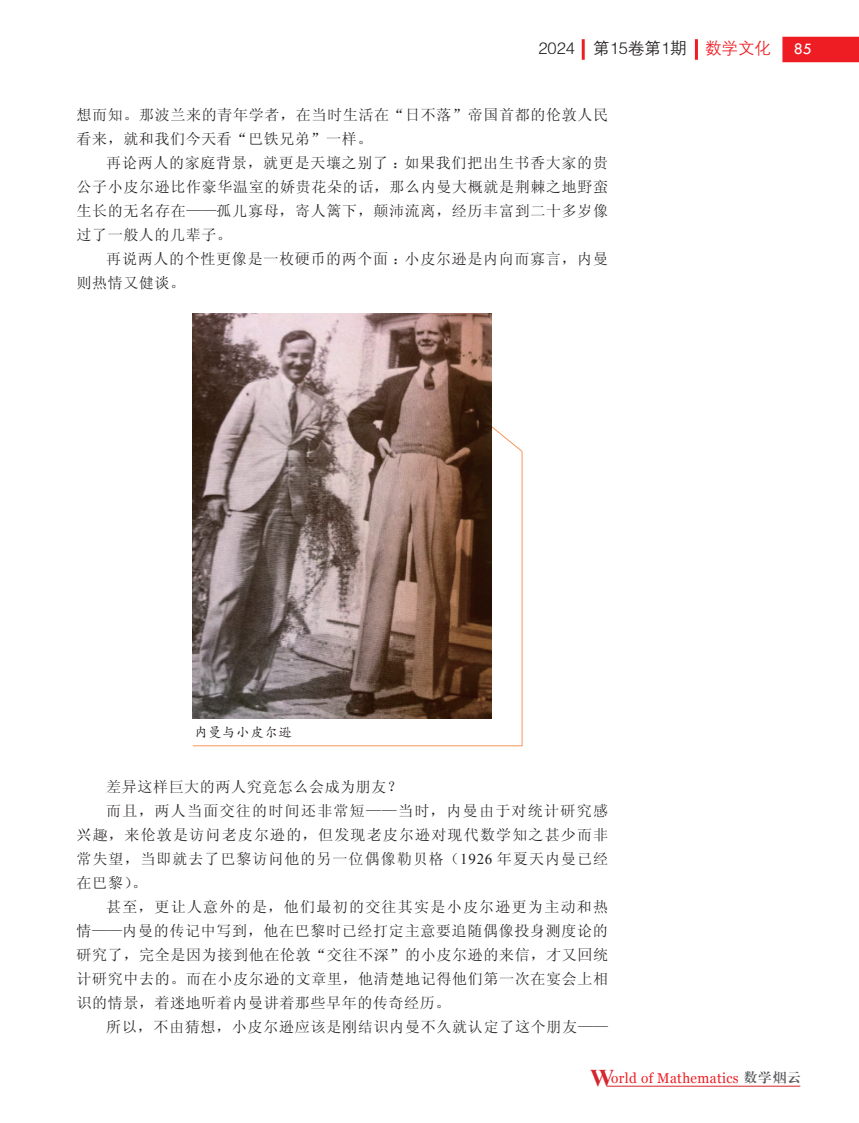
<style>
.page{position:relative;width:859px;height:1123px;background:#fff}
.page>*{position:absolute;margin:0;border:0;box-sizing:border-box;transform-origin:0 0}
.t1{font:16.5px "FZZDXK GBK1 0";color:#231f20}
.t2{font:16.5px "Tw Cen";color:#fff}
.t3{font:15px/24px "Sim Sun";letter-spacing:.045em;color:#231f20}
.t4{font:15px "Sim Sun";letter-spacing:.085em;color:#231f20}
.t5{font:15px "Sim Sun";letter-spacing:.07em;color:#231f20}
.t6{font:15px "Sim Sun";letter-spacing:.08em;color:#231f20}
.t7{font:14.1px "Georgia";letter-spacing:.03em;color:#ee1d23;scale:.95 1}
.t8{font:13.5px "FZKTK GBK1 0";letter-spacing:.04em;color:#231f20}
.s1{color:#ee1d23}
.s2{font-family:"Times New Roman"}
.s3{font-family:"Times New Roman";font-weight:700;font-size:24px;color:#d5252e}
.s4{font-family:"FZXBSK GBK1 0";font-size:13.05px;color:#57585a}
</style>
<div class="page">
<hr style="left:607px;top:1085px;width:193px;height:1px;background:#d5252e">
<div style="left:782px;top:37px;width:77px;height:25px;background:#ee1d23"></div>
<hr style="left:695px;top:39px;width:3px;height:21px;background:#ee1d23">
<hr style="left:582px;top:39px;width:3px;height:21px;background:#ee1d23">
<hr style="left:193px;top:745px;width:330px;height:1px;background:#f79559">
<svg style="left:492px;top:426px;width:31px;height:26px"></svg>
<hr style="left:522px;top:451px;width:1px;height:294px;background:#f79559">
<img style="left:193px;top:314px;width:299px;height:404px">
<p class="t1" style="left:538px;top:40px;width:234px">2024 第15卷第1期 <span class="s1">数学文化</span></p>
<p class="t2" style="left:794px;top:39px;width:20px">85</p>
<p class="t3" style="left:77px;top:103px;width:533px">想而知。那波兰来的青年学者，在当时生活在“日不落”帝国首都的伦敦人民看来，就和我们今天看“巴铁兄弟”一样。</p>
<p class="t3" style="left:77px;top:151px;width:533px;text-align:justify;text-indent:30px">再论两人的家庭背景，就更是天壤之别了：如果我们把出生书香大家的贵公子小皮尔逊比作豪华温室的娇贵花朵的话，那么内曼大概就是荆棘之地野蛮生长的无名存在——孤儿寡母，寄人篱下，颠沛流离，经历丰富到二十多岁像过了一般人的几辈子。</p>
<p class="t3" style="left:77px;top:247px;width:533px;text-indent:30px">再说两人的个性更像是一枚硬币的两个面：小皮尔逊是内向而寡言，内曼则热情又健谈。</p>
<p class="t8" style="left:194px;top:725px;width:99px">内曼与小皮尔逊</p>
<p class="t3" style="left:106px;top:775px;width:297px">差异这样巨大的两人究竟怎么会成为朋友？</p>
<p class="t4" style="left:106px;top:803px;width:503px">而且，两人当面交往的时间还非常短——当时，内曼由于对统计研究感</p>
<p class="t6" style="left:77px;top:827px;width:533px">兴趣，来伦敦是访问老皮尔逊的，但发现老皮尔逊对现代数学知之甚少而非</p>
<p class="t5" style="left:77px;top:851px;width:533px">常失望，当即就去了巴黎访问他的另一位偶像勒贝格（<span class="s2">1926</span> 年夏天内曼已经</p>
<p class="t3" style="left:77px;top:871px;width:72px">在巴黎）。</p>
<p class="t4" style="left:106px;top:899px;width:503px">甚至，更让人意外的是，他们最初的交往其实是小皮尔逊更为主动和热</p>
<p class="t3" style="left:77px;top:919px;width:533px">情——内曼的传记中写到，他在巴黎时已经打定主意要追随偶像投身测度论的</p>
<p class="t3" style="left:77px;top:943px;width:533px">研究了，完全是因为接到他在伦敦“交往不深”的小皮尔逊的来信，才又回统</p>
<p class="t3" style="left:77px;top:967px;width:533px">计研究中去的。而在小皮尔逊的文章里，他清楚地记得他们第一次在宴会上相</p>
<p class="t3" style="left:77px;top:991px;width:375px">识的情景，着迷地听着内曼讲着那些早年的传奇经历。</p>
<p class="t3" style="left:106px;top:1015px;width:503px">所以，不由猜想，小皮尔逊应该是刚结识内曼不久就认定了这个朋友——</p>
<p class="t7" style="left:590px;top:1067px;width:223px"><span class="s3">W</span>orld of Mathematics <span class="s4">数学烟云</span></p>
</div>
